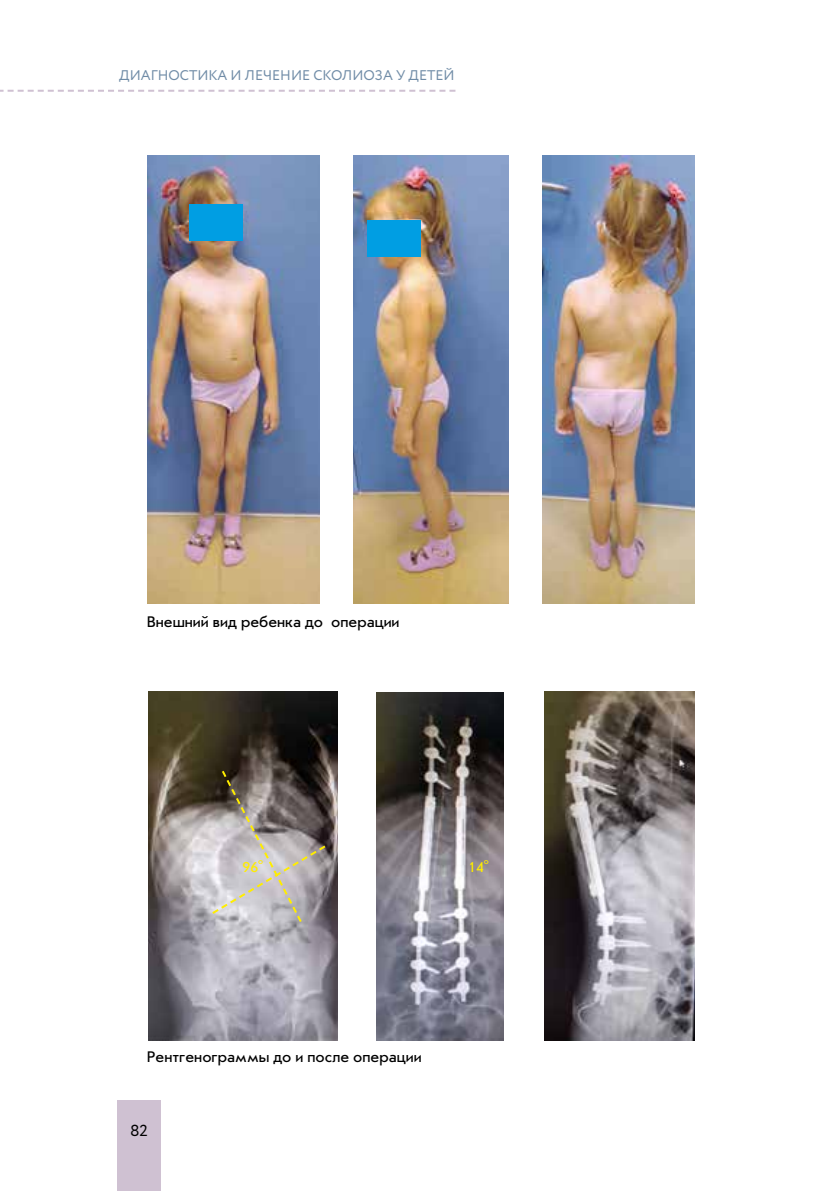
<style>
.page{position:relative;width:840px;height:1191px;background:#fff}
.page>*{position:absolute;margin:0;border:0;box-sizing:border-box;transform-origin:0 0}
.t1{font:16px "Journal Sans C";color:#000}
.t2{font:16px "Circe";color:#000}
.t3{font:14.8px "Journal Sans C";color:#ffed00}
.t4{font:14px "Circe";color:#708ca7}
.t5{font:8.6px "Journal Sans C";color:#ffed00}
</style>
<div class="page">
<svg style="left:0;top:90px;width:455px;height:2px"></svg>
<div style="left:117px;top:1100px;width:44px;height:91px;background:#cfc1d2"></div>
<img style="left:147px;top:156px;width:172px;height:447px">
<img style="left:353px;top:156px;width:155px;height:447px">
<img style="left:542px;top:156px;width:152px;height:447px">
<img style="left:376px;top:692px;width:127px;height:348px">
<img style="left:544px;top:692px;width:150px;height:348px">
<img style="left:149px;top:692px;width:188px;height:348px">
<svg style="left:210px;top:768px;width:117px;height:156px;background:#9b9492"></svg>
<div style="left:189px;top:204px;width:54px;height:37px;background:#009ee3"></div>
<div style="left:366px;top:220px;width:54px;height:37px;background:#009ee3"></div>
<p class="t4" style="left:119px;top:65px;width:337px">ДИАГНОСТИКА И ЛЕЧЕНИЕ СКОЛИОЗА У ДЕТЕЙ</p>
<p class="t1" style="left:147px;top:613px;width:254px">Внешний вид ребенка до операции</p>
<p class="t5" style="left:258px;top:856px;width:7px">о</p>
<p class="t3" style="left:242px;top:859px;width:17px">96</p>
<p class="t5" style="left:483px;top:856px;width:7px">о</p>
<p class="t3" style="left:468px;top:859px;width:17px">14</p>
<p class="t1" style="left:147px;top:1048px;width:276px">Рентгенограммы до и после операции</p>
<p class="t2" style="left:130px;top:1119px;width:19px">82</p>
</div>
